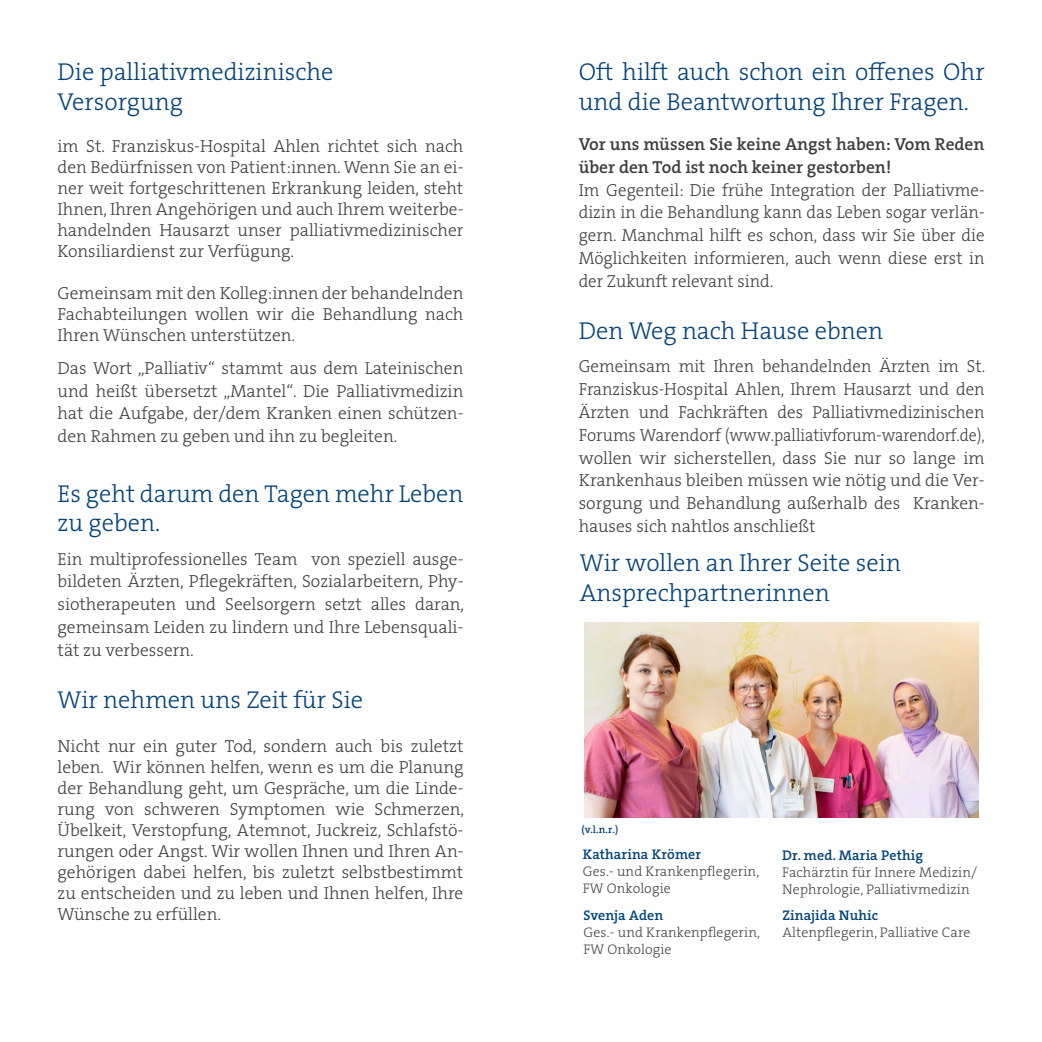
<style>
.page{position:relative;width:1042px;height:1042px;background:#fff}
.page>*{position:absolute;margin:0;border:0;box-sizing:border-box;transform-origin:0 0}
.t1{font:300 24.5px/29.8px "The Serif B W3";color:#004279}
.t2{font:300 17.5px/22.8px "The Serif B W3";color:#3e3e3f;text-align:justify}
.t3{font:600 17.5px/22.8px "The Serif B W6";color:#3e3e3f}
.Marginalien{font:300 14px/16.8px "The Serif B W3";letter-spacing:.01em;color:#454647}
.Marginalien-2{font:600 10.5px "The Serif B W6";color:#004279}
.s1{font-family:"The Serif B W6";font-weight:600;color:#004279}
</style>
<div class="page">
<img style="left:584px;top:622px;width:395px;height:195px">
<p class="t1" style="left:58px;top:57px;width:277px">Die palliativmedizinische</p>
<p class="t1" style="left:58px;top:87px;width:127px">Versorgung</p>
<p class="t2" style="left:58px;top:135px;width:407px;line-height:21px">im St. Franziskus-Hospital Ahlen richtet sich nach den Bedürfnissen von Patient:innen. Wenn Sie an ei&shy;ner weit fortgeschrittenen Erkrankung leiden, steht Ihnen, Ihren Angehörigen und auch Ihrem weiterbe&shy;handelnden Hausarzt unser palliativmedizinischer Konsiliardienst zur Verfügung.</p>
<p class="t2" style="left:58px;top:282px;width:407px;line-height:21px">Gemeinsam mit den Kolleg:innen der behandelnden Fachabteilungen wollen wir die Behandlung nach Ihren Wünschen unterstützen.</p>
<p class="t2" style="left:58px;top:357px;width:407px">Das Wort „Palliativ“ stammt aus dem Lateinischen und heißt übersetzt „Mantel“. Die Palliativmedizin hat die Aufgabe, der/dem Kranken einen schützen&shy;den Rahmen zu geben und ihn zu begleiten.</p>
<p class="t1" style="left:58px;top:479px;width:407px">Es geht darum den Tagen mehr Leben zu geben.</p>
<p class="t2" style="left:58px;top:547px;width:408px">Ein multiprofessionelles Team von speziell ausge&shy;bildeten Ärzten, Pflegekräften, Sozialarbeitern, Phy&shy;siotherapeuten und Seelsorgern setzt alles daran, gemeinsam Leiden zu lindern und Ihre Lebensquali&shy;tät zu verbessern.</p>
<p class="t1" style="left:58px;top:685px;width:307px">Wir nehmen uns Zeit für Sie</p>
<p class="t2" style="left:58px;top:735px;width:408px;line-height:21px">Nicht nur ein guter Tod, sondern auch bis zuletzt leben. Wir können helfen, wenn es um die Planung der Behandlung geht, um Gespräche, um die Linde&shy;rung von schweren Symptomen wie Schmerzen, Übelkeit, Verstopfung, Atemnot, Juckreiz, Schlafstö&shy;rungen oder Angst. Wir wollen Ihnen und Ihren An&shy;gehörigen dabei helfen, bis zuletzt selbstbestimmt zu entscheiden und zu leben und Ihnen helfen, Ihre Wünsche zu erfüllen.</p>
<p class="t1" style="left:579px;top:57px;width:407px">Oft hilft auch schon ein offenes Ohr und die Beantwortung Ihrer Fragen.</p>
<p class="t3" style="left:579px;top:133px;width:407px">Vor uns müssen Sie keine Angst haben: Vom Reden über den Tod ist noch keiner gestorben!</p>
<p class="t2" style="left:579px;top:178px;width:407px">Im Gegenteil: Die frühe Integration der Palliativme&shy;dizin in die Behandlung kann das Leben sogar verlän&shy;gern. Manchmal hilft es schon, dass wir Sie über die Möglichkeiten informieren, auch wenn diese erst in der Zukunft relevant sind.</p>
<p class="t1" style="left:579px;top:316px;width:306px">Den Weg nach Hause ebnen</p>
<p class="t2" style="left:579px;top:355px;width:408px">Gemeinsam mit Ihren behandelnden Ärzten im St.<br>Franziskus-Hospital Ahlen, Ihrem Hausarzt und den Ärzten und Fachkräften des Palliativmedizinischen Forums Warendorf (www.palliativforum-warendorf.de),</p>
<p class="t2" style="left:579px;top:446px;width:407px">wollen wir sicherstellen, dass Sie nur so lange im Krankenhaus bleiben müssen wie nötig und die Ver&shy;sorgung und Behandlung außerhalb des Kranken&shy;hauses sich nahtlos anschließt</p>
<p class="t1" style="left:580px;top:548px;width:323px">Wir wollen an Ihrer Seite sein</p>
<p class="t1" style="left:580px;top:578px;width:252px">Ansprechpartnerinnen</p>
<p class="Marginalien-2" style="left:581px;top:822px;width:38px">(v.l.n.r.)</p>
<p class="Marginalien" style="left:583px;top:846px;width:178px"><span class="s1">Katharina Krömer<br></span>Ges.- und Krankenpflegerin,<br>FW Onkologie</p>
<p class="Marginalien" style="left:782px;top:847px;width:196px"><span class="s1">Dr. med. Maria Pethig<br></span>Fachärztin für Innere Medizin/<br>Nephrologie, Palliativmedizin</p>
<p class="Marginalien" style="left:583px;top:907px;width:178px"><span class="s1">Svenja Aden<br></span>Ges.- und Krankenpflegerin,<br>FW Onkologie</p>
<p class="Marginalien" style="left:782px;top:907px;width:189px"><span class="s1">Zinajida Nuhic<br></span>Altenpflegerin, Palliative Care</p>
</div>
